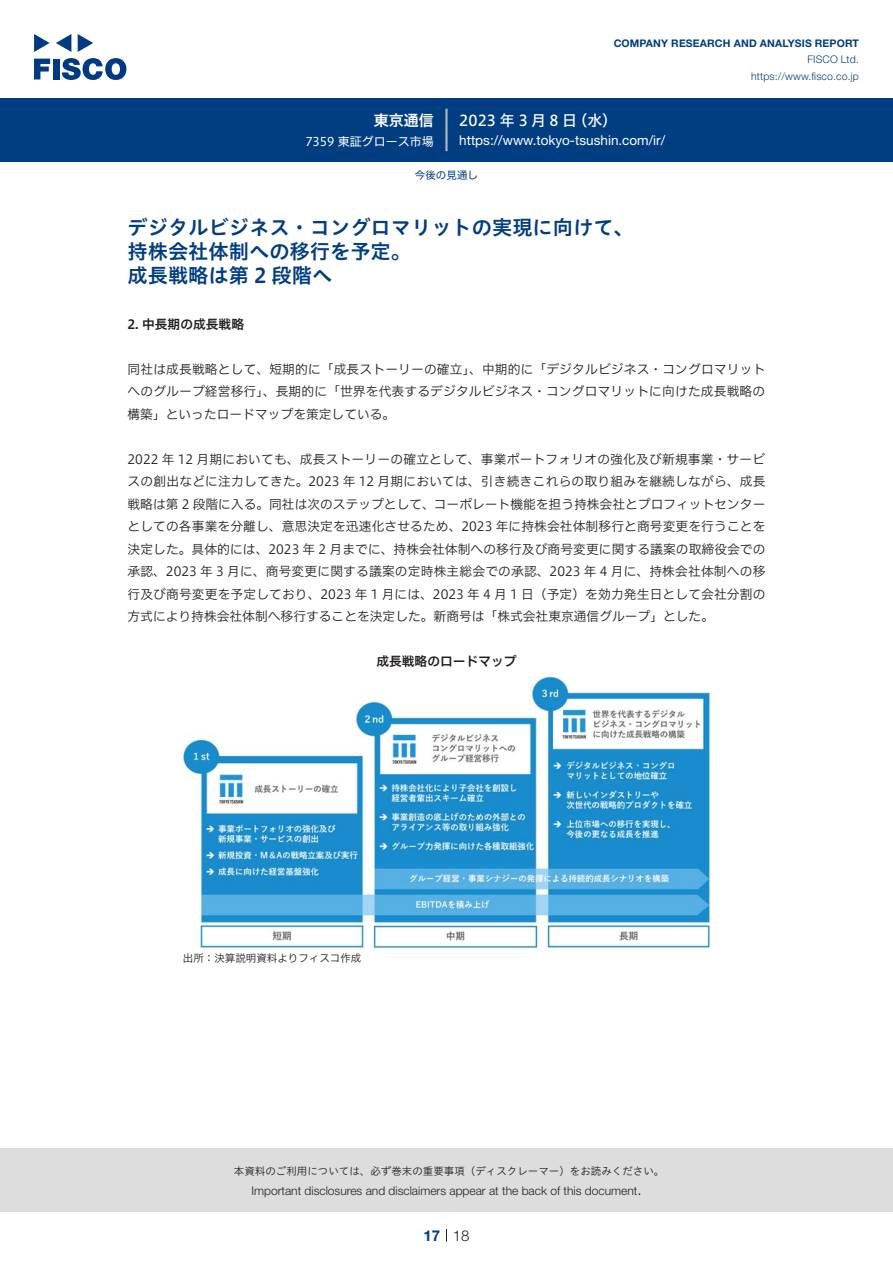
<style>
.page{position:relative;width:893px;height:1263px;background:#fff}
.page>*{position:absolute;margin:0;border:0;box-sizing:border-box;transform-origin:0 0}
.t1{font:20.25px/24px "Hiragino UD Sans Std W6";color:#003d81}
.t2{font:15px "Hiragino UD Sans F Std N W5";letter-spacing:.22em;color:#fff}
.t3{font:15px "Hiragino UD Sans F Std N W6";color:#fff}
.t4{font:300 15px "Helvetica Neue LT Std";color:#231f20}
.t5{font:700 15px "Helvetica Neue LT Std";color:#003d81}
.t6{font:13.5px "Helvetica Neue LT Std";color:#fff}
.t7{font:12.75px/22.5px "Hiragino UD Sans F Std N W3";color:#231f20;text-align:justify}
.t8{font:12.75px "Hiragino UD Sans F Std N W6";color:#231f20}
.t9{font:300 12px "Helvetica Neue LT Std";color:#231f20}
.t10{font:12px "Hiragino UD Sans F Std N W4";color:#fff}
.t11{font:10.5px "Hiragino UD Sans Std W3";color:#231f20}
.t12{font:700 10.5px "Helvetica Neue LT Std";letter-spacing:.015em;color:#003d81}
.t13{font:300 10.5px/16.5px "Helvetica Neue LT Std";letter-spacing:.015em;color:#003d81;text-align:right}
.t14{font:10.5px "Hiragino UD Sans F Std N W3";color:#231f20}
.t15{font:10.5px "Hiragino UD Sans F Std N W4";color:#003d81}
</style>
<div class="page">
<div style="left:0;top:1148px;width:893px;height:64px;background:#ddd"></div>
<svg style="left:34px;top:59px;width:16px;height:20px"></svg>
<div style="left:53px;top:59px;width:6px;height:20px;background:#003a83"></div>
<svg style="left:62px;top:58px;width:64px;height:22px"></svg>
<svg style="left:34px;top:34px;width:16px;height:18px"></svg>
<svg style="left:78px;top:34px;width:15px;height:18px"></svg>
<svg style="left:56px;top:34px;width:15px;height:18px"></svg>
<div style="left:0;top:98px;width:893px;height:64px;background:#003d81"></div>
<hr style="left:445px;top:109px;width:3px;height:42px;background:#b5b5b6">
<svg style="left:446px;top:1229px;width:1px;height:13px"></svg>
<img style="left:183px;top:676px;width:527px;height:272px">
<p class="t3" style="left:374px;top:109px;width:62px">東京通信</p>
<p class="t10" style="left:305px;top:132px;width:130px">7359 東証グロース市場</p>
<p class="t12" style="left:614px;top:37px;width:247px">COMPANY RESEARCH AND ANALYSIS REPORT</p>
<p class="t13" style="left:751px;top:51px;width:109px">FISCO Ltd. https://www.fisco.co j p.</p>
<p class="t2" style="left:459px;top:109px;width:119px">2023年3月8日</p>
<p class="t2" style="left:572px;top:109px;width:46px">（水(</p>
<p class="t6" style="left:459px;top:132px;width:207px">https://www.tokyo-tsushin.com /i r/</p>
<p class="t15" style="left:415px;top:167px;width:64px">今後の見通し</p>
<h1 class="t1" style="left:128px;top:214px;width:508px">デジタルビジネス・コングロマリットの実現に向けて、持株会社体制への移行を予定。<br>成長戦略は第 2 段階へ</h1>
<p class="t8" style="left:128px;top:314px;width:118px">2. 中長期の成長戦略</p>
<p class="t7" style="left:128px;top:357px;width:639px">同社は成長戦略として、短期的に「成長ストーリーの確立」、中期的に「デジタルビジネス・コングロマリットへのグループ経営移行」、長期的に「世界を代表するデジタルビジネス・コングロマリットに向けた成長戦略の構築」といったロードマップを策定している。</p>
<p class="t7" style="left:128px;top:447px;width:639px">2022 年 12 月期においても、成長ストーリーの確立として、事業ポートフォリオの強化及び新規事業・サービスの創出などに注力してきた。2023 年 12 月期においては、引き続きこれらの取り組みを継続しながら、成長戦略は第 2 段階に入る。同社は次のステップとして、コーポレート機能を担う持株会社とプロフィットセンターとしての各事業を分離し、意思決定を迅速化させるため、2023 年に持株会社体制移行と商号変更を行うことを決定した。具体的には、2023 年 2 月までに、持株会社体制への移行及び商号変更に関する議案の取締役会での承認、2023 年 3 月に、商号変更に関する議案の定時株主総会での承認、2023 年 4 月に、持株会社体制への移行及び商号変更を予定しており、2023 年 1 月には、2023 年 4 月 1 日（予定）を効力発生日として会社分割の方式により持株会社体制へ移行することを決定した。新商号は「株式会社東京通信グループ」とした。</p>
<p class="t8" style="left:376px;top:652px;width:142px">成長戦略のロードマップ</p>
<p class="t14" style="left:183px;top:950px;width:180px">出所：決算説明資料よりフィスコ作成</p>
<p class="t11" style="left:234px;top:1163px;width:432px">本資料のご利用については、必ず巻末の重要事項（ディスクレーマー）をお読みください。</p>
<p class="t4" style="left:637px;top:1180px;width:6px">.</p>
<p class="t9" style="left:251px;top:1183px;width:387px">Important disclosures and disclaimers appear at the back of this document</p>
<p class="t5" style="left:423px;top:1226px;width:18px">17</p>
<p class="t4" style="left:453px;top:1226px;width:18px">18</p>
</div>
